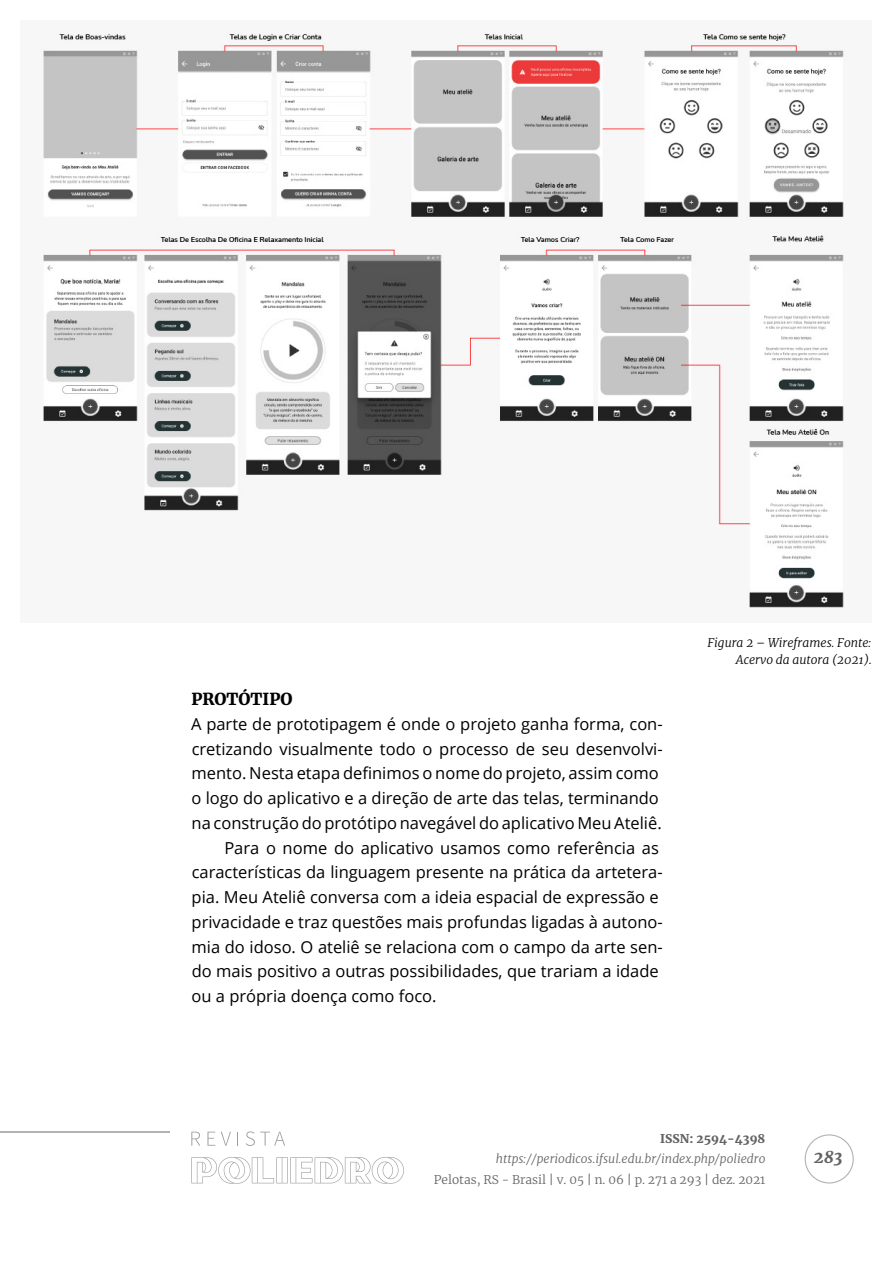
<style>
.page{position:relative;width:893px;height:1263px;background:#fff}
.page>*{position:absolute;margin:0;border:0;box-sizing:border-box;transform-origin:0 0}
.t1{font:16.5px "Open Sans";color:#000}
.t2{font:900 16.5px "Merriweather";color:#000}
.t3{font:italic 900 16.5px "Merriweather";color:#646363}
.t4{font:italic 300 12px "Merriweather";color:#646363}
.t5{font:300 12px "Merriweather";color:#646363}
.t6{font:italic 300 12px/16.5px "Merriweather";color:#000;text-align:right}
.t7{font:900 12px "Merriweather";color:#646363}
</style>
<div class="page">
<div style="left:805px;top:1134px;width:49px;height:49px;border:1px solid #b3b2b2;border-radius:50%"></div>
<svg style="left:191px;top:1157px;width:213px;height:27px"></svg>
<svg style="left:191px;top:1132px;width:9px;height:14px"></svg>
<svg style="left:207px;top:1132px;width:8px;height:14px"></svg>
<svg style="left:221px;top:1132px;width:10px;height:14px"></svg>
<svg style="left:237px;top:1132px;width:1px;height:14px"></svg>
<svg style="left:246px;top:1131px;width:39px;height:15px"></svg>
<hr style="left:0;top:1131px;width:170px;height:1px;background:#b3b2b2">
<img style="left:43px;top:31px;width:801px;height:577px">
<p class="t2" style="left:191px;top:688px;width:103px">PROTÓTIPO</p>
<p class="t1" style="left:191px;top:713px;width:473px">A parte de prototipagem é onde o projeto ganha forma, con-</p>
<p class="t1" style="left:192px;top:737px;width:473px">cretizando visualmente todo o processo de seu desenvolvi-</p>
<p class="t1" style="left:192px;top:762px;width:469px">mento. Nesta etapa definimos o nome do projeto, assim como</p>
<p class="t1" style="left:191px;top:787px;width:469px">o logo do aplicativo e a direção de arte das telas, terminando</p>
<p class="t1" style="left:192px;top:812px;width:472px">na construção do protótipo navegável do aplicativo Meu Ateliê.</p>
<p class="t1" style="left:224px;top:836px;width:436px">Para o nome do aplicativo usamos como referência as</p>
<p class="t1" style="left:192px;top:861px;width:473px">características da linguagem presente na prática da artetera-</p>
<p class="t1" style="left:192px;top:886px;width:469px">pia. Meu Ateliê conversa com a ideia espacial de expressão e</p>
<p class="t1" style="left:192px;top:911px;width:473px">privacidade e traz questões mais profundas ligadas à autono-</p>
<p class="t1" style="left:192px;top:935px;width:473px">mia do idoso. O ateliê se relaciona com o campo da arte sen-</p>
<p class="t1" style="left:192px;top:960px;width:469px">do mais positivo a outras possibilidades, que trariam a idade</p>
<p class="t1" style="left:192px;top:985px;width:247px">ou a própria doença como foco.</p>
<p class="t6" style="left:707px;top:634px;width:166px">Figura 2 – Wireframes. Fonte:<br>Acervo da autora (2021).</p>
<p class="t7" style="left:660px;top:1130px;width:107px">ISSN: 2594-4398</p>
<p class="t4" style="left:496px;top:1151px;width:271px">https://periodicos.ifsul.edu.br/index.php/poliedro</p>
<p class="t5" style="left:434px;top:1171px;width:333px">Pelotas, RS - Brasil | v. 05 | n. 06 | p. 271 a 293 | dez. 2021</p>
<p class="t3" style="left:814px;top:1146px;width:31px">283</p>
</div>
